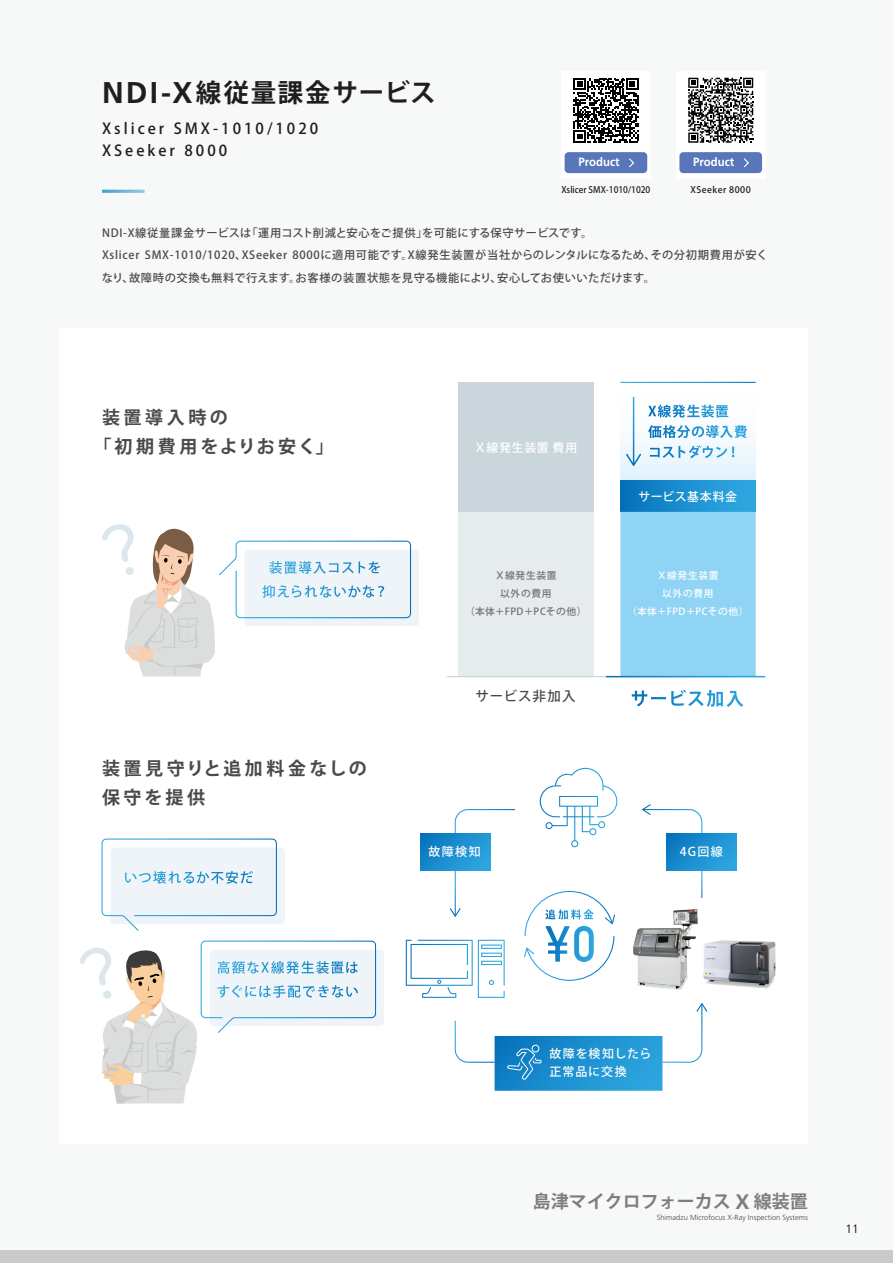
<style>
.page{position:relative;width:893px;height:1263px;background:#f7f8f8}
.page>*{position:absolute;margin:0;border:0;box-sizing:border-box;transform-origin:0 0}
.t1{font:700 25.5px "Koz Go Pr 6 N";letter-spacing:.065em;color:#1f1e1d}
.t2{font:700 18px/28.8px "Koz Go Pr 6 N";letter-spacing:.2em;color:#4c4948}
.t3{font:700 18px "Koz Go Pr 6 N";color:#7d7d7d}
.t4{font:500 15px/22.5px "Koz Go Pr 6 N";letter-spacing:.2em;color:#1f1e1d}
.t5{font:500 13.5px "Koz Go Pr 6 N";letter-spacing:.065em;color:#4c4948}
.t6{font:500 12px/18px "Koz Go Pr 6 N";letter-spacing:.08em;color:#fff}
.t7{font:700 12px "Frutiger LT Std";color:#fff;scale:.95 1}
.t8{font:500 12px "Koz Go Pr 6 N";letter-spacing:.055em;color:#fff}
.t9{font:500 12px "Koz Go Pr 6 N";letter-spacing:.03em;color:#fff}
.t10{font:300 12px "Frutiger LT Std";color:#000}
.t11{font:500 11.25px/22.5px "Koz Go Pr 6 N";letter-spacing:.05em;color:#4c4948}
.t12{font:500 9.75px/18px "Koz Go Pr 6 N";letter-spacing:.055em;color:#fff;text-align:center}
.t13{font:500 9.75px/18px "Koz Go Pr 6 N";letter-spacing:.055em;color:#727171;text-align:center}
.t14{font:500 9px "Koz Go Pr 6 N";color:#1f1e1d;scale:.95 1}
.t15{font:500 9px "Koz Go Pr 6 N";letter-spacing:.05em;color:#1f1e1d}
.t16{font:300 7.5px "Frutiger LT Std";color:#4c4948}
.s1{font-family:"Frutiger LT Std";font-size:30px}
.s2{font-family:"Frutiger LT Std";font-size:21px}
</style>
<div class="page">
<div style="left:60px;top:329px;width:748px;height:815px;background:#fff"></div>
<hr style="left:102px;top:190px;width:43px;height:3px;background:#fff">
<div style="left:245px;top:550px;width:174px;height:76px;background:#eef4f7;border-radius:4px"></div>
<svg style="left:102px;top:524px;width:310px;height:152px"></svg>
<svg style="left:620px;top:396px;width:136px;height:84px"></svg>
<div style="left:620px;top:480px;width:136px;height:32px;background:linear-gradient(to right,#0571ba,#31ace4)"></div>
<svg style="left:632px;top:689px;width:111px;height:18px"></svg>
<div style="left:620px;top:512px;width:136px;height:164px;background:#8fd3f5"></div>
<div style="left:459px;top:512px;width:135px;height:165px;background:#e6ebee"></div>
<div style="left:459px;top:382px;width:135px;height:130px;background:#cad5dc"></div>
<hr style="left:446px;top:676px;width:160px;height:1px;background:#cad5dc">
<svg style="left:658px;top:405px;width:56px;height:13px"></svg>
<svg style="left:626px;top:397px;width:15px;height:69px"></svg>
<svg style="left:642px;top:804px;width:60px;height:29px"></svg>
<svg style="left:455px;top:809px;width:60px;height:24px"></svg>
<div style="left:667px;top:833px;width:70px;height:38px;background:linear-gradient(to right,#0d7dc3,#2aa2dd)"></div>
<div style="left:420px;top:833px;width:70px;height:38px;background:linear-gradient(to right,#0d7cc2,#2aa2dd)"></div>
<div style="left:210px;top:950px;width:174px;height:76px;background:#eef4f7;border-radius:4px"></div>
<svg style="left:79px;top:940px;width:298px;height:163px"></svg>
<div style="left:111px;top:847px;width:174px;height:77px;background:#eef4f7;border-radius:4px"></div>
<svg style="left:101px;top:838px;width:176px;height:93px"></svg>
<svg style="left:540px;top:768px;width:77px;height:79px"></svg>
<svg style="left:406px;top:871px;width:301px;height:220px"></svg>
<img style="left:699px;top:936px;width:77px;height:54px">
<div style="left:561px;top:71px;width:90px;height:108px;background:#fff"></div>
<div style="left:565px;top:152px;width:82px;height:21px;background:#5976ba;border-radius:4px"></div>
<svg style="left:629px;top:158px;width:6px;height:10px"></svg>
<svg style="left:573px;top:78px;width:65px;height:65px"></svg>
<div style="left:676px;top:71px;width:89px;height:108px;background:#fff"></div>
<div style="left:679px;top:152px;width:83px;height:21px;background:#5976ba;border-radius:4px"></div>
<svg style="left:743px;top:158px;width:6px;height:10px"></svg>
<svg style="left:688px;top:78px;width:65px;height:65px"></svg>
<div style="left:0;top:1250px;width:893px;height:13px;background:#c9caca"></div>
<h1 class="t1" style="left:102px;top:79px;width:335px"><span class="s1">NDI-X</span>線従量課金サービス</h1>
<h3 class="t4" style="left:102px;top:117px;width:218px">Xslicer SMX-1010/1020<br>XSeeker 8000</h3>
<p class="t7" style="left:578px;top:155px;width:45px">Product</p>
<p class="t7" style="left:693px;top:155px;width:45px">Product</p>
<p class="t14" style="left:561px;top:185px;width:95px">Xslicer SMX-1010/1020</p>
<p class="t15" style="left:691px;top:185px;width:62px">XSeeker 8000</p>
<p class="t11" style="left:102px;top:222px;width:667px">NDI-X線従量課金サービスは「運用コスト削減と安心をご提供」を可能にする保守サービスです。<br>Xslicer SMX-1010/1020、XSeeker 8000に適用可能です。X線発生装置が当社からのレンタルになるため、その分初期費用が安くなり、故障時の交換も無料で行えます。お客様の装置状態を見守る機能により、安心してお使いいただけます。</p>
<h2 class="t2" style="left:93px;top:403px;width:242px;text-indent:9px">装置導入時の<br>「初期費用をよりお安く」</h2>
<h2 class="t2" style="left:102px;top:754px;width:266px">装置見守りと追加料金なしの保守を提供</h2>
<p class="t8" style="left:474px;top:440px;width:105px">Ｘ線発生装置 費用</p>
<p class="t13" style="left:465px;top:566px;width:123px">Ｘ線発生装置<br>以外の費用<br>（本体＋FPD＋PCその他）</p>
<p class="t5" style="left:475px;top:689px;width:102px">サービス非加入</p>
<p class="t9" style="left:639px;top:490px;width:100px">サービス基本料金</p>
<p class="t12" style="left:627px;top:566px;width:123px">Ｘ線発生装置<br>以外の費用<br>（本体＋FPD＋PCその他）</p>
<p class="t6" style="left:428px;top:843px;width:54px">故障検知</p>
<p class="t6" style="left:680px;top:843px;width:45px">4G回線</p>
<p class="t6" style="left:550px;top:1044px;width:103px">故障を検知したら正常品に交換</p>
<h2 class="t3" style="left:533px;top:1192px;width:277px">島津マイクロフォーカス <span class="s2">X</span> 線装置</h2>
<p class="t16" style="left:657px;top:1213px;width:153px">Shimadzu Microfocus X-Ray Inspection Systems</p>
<p class="t10" style="left:846px;top:1222px;width:15px">11</p>
</div>
